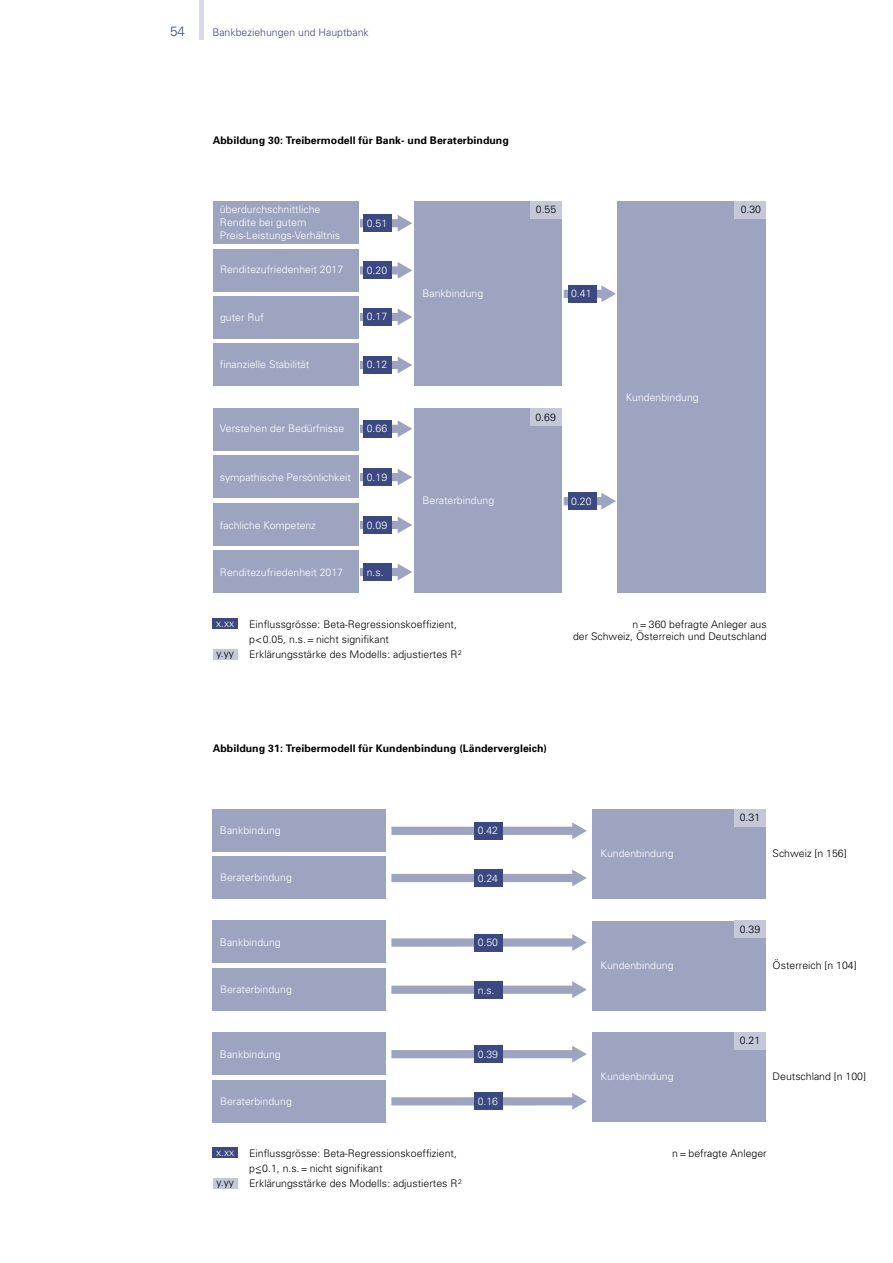
<style>
.page{position:relative;width:893px;height:1263px;background:#fff}
.page>*{position:absolute;margin:0;border:0;box-sizing:border-box;transform-origin:0 0}
.t1{font:300 13.5px "Univers";color:#3c4981}
.t2{font:300 10.5px/12.6px "Univers";color:#fff}
.t3{font:300 10.5px/15px "Univers";color:#000}
.t4{font:700 10.5px "Univers";letter-spacing:.005em;color:#000}
.t5{font:300 10.5px "Univers";color:#3c4981}
.s1{font-family:"Helvetica";font-size:9.75px}
</style>
<div class="page">
<hr style="left:200px;top:0;width:4px;height:40px;background:#d8dbe6">
<svg style="left:360px;top:215px;width:52px;height:17px"></svg>
<div style="left:363px;top:215px;width:29px;height:17px;background:#3c4981"></div>
<svg style="left:564px;top:285px;width:52px;height:17px"></svg>
<svg style="left:564px;top:493px;width:52px;height:16px"></svg>
<div style="left:213px;top:201px;width:145px;height:43px;background:#9da4c0"></div>
<div style="left:415px;top:201px;width:147px;height:185px;background:#9da4c0"></div>
<div style="left:617px;top:201px;width:149px;height:392px;background:#9da4c0"></div>
<svg style="left:360px;top:262px;width:52px;height:17px"></svg>
<div style="left:213px;top:249px;width:145px;height:42px;background:#9da4c0"></div>
<svg style="left:360px;top:308px;width:52px;height:17px"></svg>
<div style="left:213px;top:296px;width:145px;height:43px;background:#9da4c0"></div>
<div style="left:415px;top:408px;width:147px;height:185px;background:#9da4c0"></div>
<svg style="left:360px;top:357px;width:52px;height:16px"></svg>
<div style="left:213px;top:344px;width:145px;height:42px;background:#9da4c0"></div>
<svg style="left:360px;top:420px;width:52px;height:17px"></svg>
<div style="left:213px;top:408px;width:145px;height:42px;background:#9da4c0"></div>
<svg style="left:360px;top:469px;width:52px;height:16px"></svg>
<div style="left:213px;top:456px;width:145px;height:42px;background:#9da4c0"></div>
<svg style="left:360px;top:516px;width:52px;height:17px"></svg>
<div style="left:213px;top:503px;width:145px;height:43px;background:#9da4c0"></div>
<svg style="left:360px;top:564px;width:52px;height:16px"></svg>
<div style="left:213px;top:550px;width:145px;height:43px;background:#9da4c0"></div>
<div style="left:530px;top:201px;width:32px;height:18px;background:#c4c8d9"></div>
<div style="left:734px;top:201px;width:32px;height:18px;background:#c4c8d9"></div>
<div style="left:530px;top:408px;width:32px;height:18px;background:#c4c8d9"></div>
<div style="left:213px;top:649px;width:25px;height:10px;background:#c4c8d9"></div>
<div style="left:213px;top:618px;width:25px;height:11px;background:#3c4981"></div>
<div style="left:363px;top:262px;width:29px;height:17px;background:#3c4981"></div>
<div style="left:363px;top:308px;width:29px;height:18px;background:#3c4981"></div>
<div style="left:363px;top:356px;width:29px;height:17px;background:#3c4981"></div>
<div style="left:363px;top:421px;width:29px;height:17px;background:#3c4981"></div>
<div style="left:363px;top:469px;width:29px;height:17px;background:#3c4981"></div>
<div style="left:363px;top:517px;width:29px;height:17px;background:#3c4981"></div>
<div style="left:363px;top:564px;width:29px;height:17px;background:#3c4981"></div>
<div style="left:568px;top:285px;width:29px;height:17px;background:#3c4981"></div>
<div style="left:568px;top:493px;width:29px;height:17px;background:#3c4981"></div>
<svg style="left:391px;top:822px;width:196px;height:17px"></svg>
<div style="left:474px;top:822px;width:29px;height:18px;background:#3c4981"></div>
<div style="left:213px;top:809px;width:173px;height:42px;background:#9da4c0"></div>
<div style="left:593px;top:809px;width:173px;height:90px;background:#9da4c0"></div>
<svg style="left:391px;top:869px;width:196px;height:17px"></svg>
<div style="left:213px;top:856px;width:173px;height:43px;background:#9da4c0"></div>
<div style="left:734px;top:809px;width:32px;height:17px;background:#c4c8d9"></div>
<div style="left:213px;top:1178px;width:25px;height:10px;background:#c4c8d9"></div>
<div style="left:213px;top:1147px;width:25px;height:11px;background:#3c4981"></div>
<div style="left:474px;top:869px;width:29px;height:18px;background:#3c4981"></div>
<svg style="left:391px;top:934px;width:196px;height:17px"></svg>
<div style="left:474px;top:934px;width:29px;height:17px;background:#3c4981"></div>
<div style="left:213px;top:921px;width:173px;height:42px;background:#9da4c0"></div>
<div style="left:593px;top:921px;width:173px;height:90px;background:#9da4c0"></div>
<svg style="left:391px;top:981px;width:196px;height:17px"></svg>
<div style="left:213px;top:968px;width:173px;height:43px;background:#9da4c0"></div>
<div style="left:734px;top:921px;width:32px;height:17px;background:#c4c8d9"></div>
<div style="left:474px;top:981px;width:29px;height:17px;background:#3c4981"></div>
<svg style="left:391px;top:1046px;width:196px;height:16px"></svg>
<div style="left:474px;top:1046px;width:29px;height:17px;background:#3c4981"></div>
<div style="left:213px;top:1032px;width:173px;height:43px;background:#9da4c0"></div>
<div style="left:593px;top:1032px;width:173px;height:90px;background:#9da4c0"></div>
<svg style="left:391px;top:1093px;width:196px;height:17px"></svg>
<div style="left:213px;top:1080px;width:173px;height:42px;background:#9da4c0"></div>
<div style="left:734px;top:1032px;width:32px;height:18px;background:#c4c8d9"></div>
<div style="left:474px;top:1093px;width:29px;height:17px;background:#3c4981"></div>
<p class="t1" style="left:170px;top:23px;width:17px">54</p>
<p class="t5" style="left:213px;top:26px;width:158px">Bankbeziehungen und Hauptbank</p>
<p class="t4" style="left:213px;top:134px;width:297px">Abbildung 30: Treibermodell für Bank- und Beraterbindung</p>
<p class="t2" style="left:220px;top:203px;width:122px">überdurchschnittliche<br>Rendite bei gutem<br>Preis-Leistungs-Verhältnis</p>
<p class="t2" style="left:220px;top:263px;width:125px">Renditezufriedenheit 2017</p>
<p class="t2" style="left:220px;top:311px;width:45px">guter Ruf</p>
<p class="t2" style="left:220px;top:358px;width:91px">finanzielle Stabilität</p>
<p class="t2" style="left:367px;top:216px;width:22px">0.51</p>
<p class="t2" style="left:367px;top:264px;width:22px">0.20</p>
<p class="t2" style="left:367px;top:310px;width:22px">0.17</p>
<p class="t2" style="left:367px;top:357px;width:22px">0.12</p>
<p class="t2" style="left:220px;top:422px;width:126px">Verstehen der Bedürfnisse</p>
<p class="t2" style="left:220px;top:470px;width:132px">sympathische Persönlichkeit</p>
<p class="t2" style="left:220px;top:518px;width:97px">fachliche Kompetenz</p>
<p class="t2" style="left:220px;top:565px;width:125px">Renditezufriedenheit 2017</p>
<p class="t2" style="left:367px;top:422px;width:22px">0.66</p>
<p class="t2" style="left:367px;top:470px;width:22px">0.19</p>
<p class="t2" style="left:367px;top:518px;width:22px">0.09</p>
<p class="t2" style="left:367px;top:565px;width:18px">n.s.</p>
<p class="t2" style="left:422px;top:287px;width:62px">Bankbindung</p>
<p class="t2" style="left:422px;top:494px;width:73px">Beraterbindung</p>
<p class="t2" style="left:216px;top:616px;width:20px">x.xx</p>
<p class="t3" style="left:216px;top:645px;width:19px">y.yy</p>
<p class="t3" style="left:249px;top:616px;width:214px">Einflussgrösse: Beta-Regressionskoeffizient, p&lt;0.05, n.s. = nicht signifikant<br>Erklärungsstärke des Modells: adjustiertes R<sup>2</sup></p>
<p class="t3" style="left:536px;top:202px;width:22px">0.55</p>
<p class="t3" style="left:741px;top:202px;width:22px">0.30</p>
<p class="t2" style="left:571px;top:287px;width:22px">0.41</p>
<p class="t3" style="left:535px;top:409px;width:22px">0.69</p>
<p class="t2" style="left:571px;top:494px;width:22px">0.20</p>
<p class="t2" style="left:626px;top:390px;width:74px">Kundenbindung</p>
<p class="t3" style="left:573px;top:618px;width:195px;line-height:12px;text-align:right">n = 360 befragte Anleger aus<br>der Schweiz, Österreich und Deutschland</p>
<p class="t4" style="left:213px;top:741px;width:336px">Abbildung 31: Treibermodell für Kundenbindung (Ländervergleich)</p>
<p class="t2" style="left:220px;top:824px;width:62px">Bankbindung</p>
<p class="t2" style="left:478px;top:824px;width:22px">0.42</p>
<p class="t2" style="left:220px;top:871px;width:73px">Beraterbindung</p>
<p class="t2" style="left:478px;top:871px;width:22px">0.24</p>
<p class="t2" style="left:220px;top:936px;width:62px">Bankbindung</p>
<p class="t2" style="left:478px;top:936px;width:22px">0.50</p>
<p class="t2" style="left:220px;top:983px;width:73px">Beraterbindung</p>
<p class="t2" style="left:478px;top:983px;width:18px">n.s.</p>
<p class="t2" style="left:220px;top:1047px;width:62px">Bankbindung</p>
<p class="t2" style="left:478px;top:1047px;width:22px">0.39</p>
<p class="t2" style="left:220px;top:1094px;width:73px">Beraterbindung</p>
<p class="t2" style="left:478px;top:1095px;width:22px">0.16</p>
<p class="t3" style="left:740px;top:809px;width:22px">0.31</p>
<p class="t2" style="left:601px;top:847px;width:74px">Kundenbindung</p>
<p class="t3" style="left:773px;top:845px;width:76px">Schweiz [n 156]</p>
<p class="t3" style="left:740px;top:921px;width:22px">0.39</p>
<p class="t2" style="left:601px;top:958px;width:74px">Kundenbindung</p>
<p class="t3" style="left:773px;top:957px;width:86px">Österreich [n 104]</p>
<p class="t3" style="left:740px;top:1033px;width:22px">0.21</p>
<p class="t2" style="left:601px;top:1070px;width:74px">Kundenbindung</p>
<p class="t3" style="left:773px;top:1069px;width:95px">Deutschland [n 100]</p>
<p class="t2" style="left:216px;top:1145px;width:20px">x.xx</p>
<p class="t3" style="left:672px;top:1145px;width:96px">n = befragte Anleger</p>
<p class="t3" style="left:216px;top:1174px;width:19px">y.yy</p>
<p class="t3" style="left:249px;top:1145px;width:214px">Einflussgrösse: Beta-Regressionskoeffizient, p<span class="s1">&lt;</span>0.1, n.s. = nicht signifikant<br>Erklärungsstärke des Modells: adjustiertes R<sup>2</sup></p>
</div>
